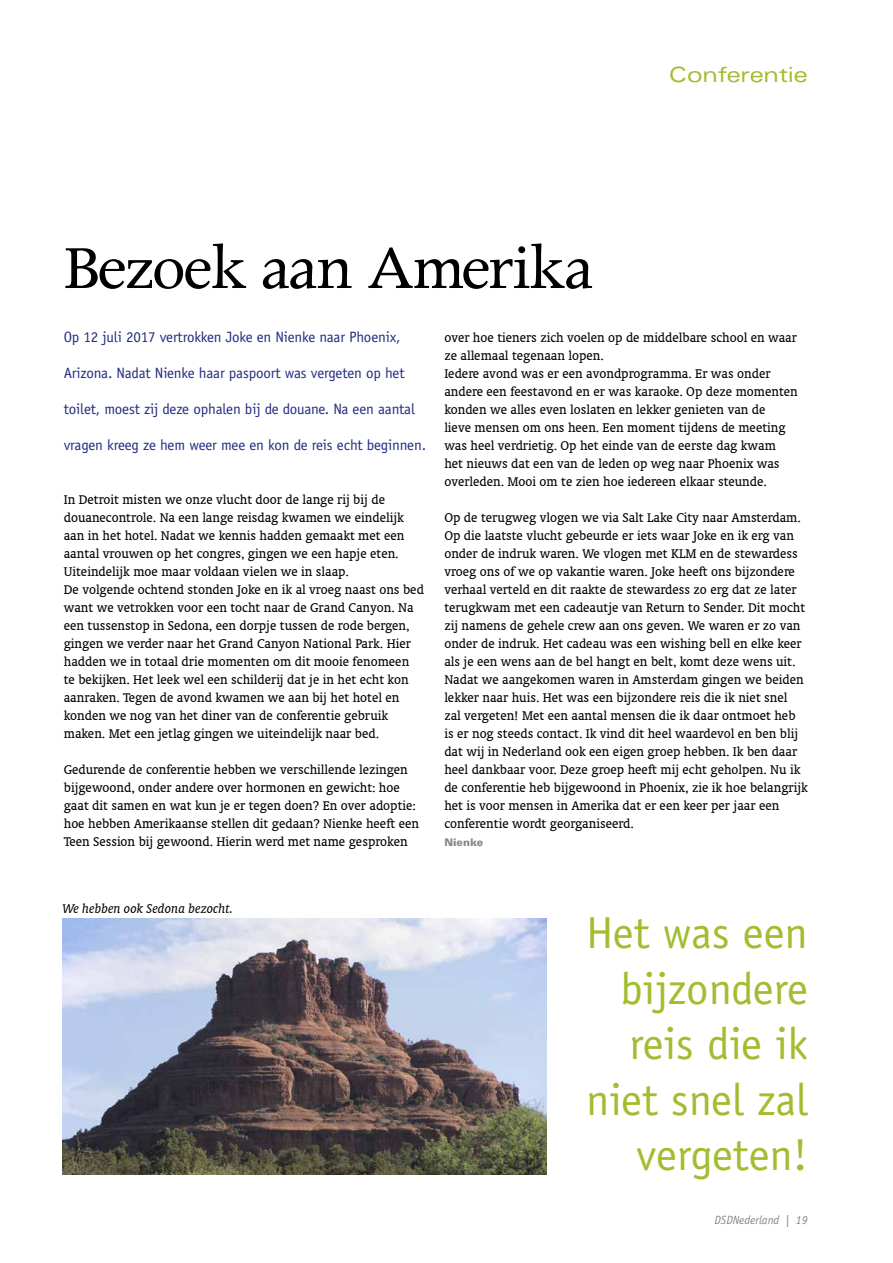
<style>
.page{position:relative;width:893px;height:1263px;background:#fff}
.page>*{position:absolute;margin:0;border:0;box-sizing:border-box;transform-origin:0 0}
.t1{font:69px "Apollo MT Std";letter-spacing:-.03em;color:#000}
.t2{font:45px/55.5px "Officina Sans LT";color:#a2bd30;text-align:right}
.t3{font:expanded 21px "Univers LT Std";letter-spacing:-.01em;color:#a2bd30}
.t4{font:15px "Officina Sans LT";letter-spacing:-.01em;color:#222d80}
.t5{font:14.25px/18px "Oranda BT";color:#000}
.t6{font:italic 14.25px "Oranda BT";color:#000}
.t7{font:italic 12px "Officina Sans LT";color:#868788}
.t8{font:900 10.5px "Univers LT";color:#868788}
</style>
<div class="page">
<img style="left:62px;top:918px;width:485px;height:256px">
<h1 class="t1" style="left:62px;top:230px;width:533px">Bezoek aan Amerika</h1>
<h3 class="t3" style="left:669px;top:62px;width:141px">Conferentie</h3>
<p class="t4" style="left:64px;top:328px;width:338px">Op 12 juli 2017 vertrokken Joke en Nienke naar Phoenix,</p>
<p class="t4" style="left:64px;top:364px;width:342px">Arizona. Nadat Nienke haar paspoort was vergeten op het</p>
<p class="t4" style="left:64px;top:400px;width:353px">toilet, moest zij deze ophalen bij de douane. Na een aantal</p>
<p class="t4" style="left:64px;top:436px;width:364px">vragen kreeg ze hem weer mee en kon de reis echt beginnen.</p>
<p class="t5" style="left:64px;top:490px;width:362px">In Detroit misten we onze vlucht door de lange rij bij de douanecontrole. Na een lange reisdag kwamen we eindelijk aan in het hotel. Nadat we kennis hadden gemaakt met een aantal vrouwen op het congres, gingen we een hapje eten.<br>Uiteindelijk moe maar voldaan vielen we in slaap.<br>De volgende ochtend stonden Joke en ik al vroeg naast ons bed want we vetrokken voor een tocht naar de Grand Canyon. Na een tussenstop in Sedona, een dorpje tussen de rode bergen, gingen we verder naar het Grand Canyon National Park. Hier hadden we in totaal drie momenten om dit mooie fenomeen te bekijken. Het leek wel een schilderij dat je in het echt kon aanraken. Tegen de avond kwamen we aan bij het hotel en konden we nog van het diner van de conferentie gebruik maken. Met een jetlag gingen we uiteindelijk naar bed.</p>
<p class="t5" style="left:64px;top:760px;width:357px">Gedurende de conferentie hebben we verschillende lezingen bijgewoond, onder andere over hormonen en gewicht: hoe gaat dit samen en wat kun je er tegen doen? En over adoptie: hoe hebben Amerikaanse stellen dit gedaan? Nienke heeft een Teen Session bij gewoond. Hierin werd met name gesproken</p>
<p class="t5" style="left:444px;top:328px;width:355px">over hoe tieners zich voelen op de middelbare school en waar ze allemaal tegenaan lopen.<br>Iedere avond was er een avondprogramma. Er was onder andere een feestavond en er was karaoke. Op deze momenten konden we alles even loslaten en lekker genieten van de<br>lieve mensen om ons heen. Een moment tijdens de meeting was heel verdrietig. Op het einde van de eerste dag kwam het nieuws dat een van de leden op weg naar Phoenix was overleden. Mooi om te zien hoe iedereen elkaar steunde.</p>
<p class="t5" style="left:444px;top:508px;width:365px">Op de terugweg vlogen we via Salt Lake City naar Amsterdam.<br>Op die laatste vlucht gebeurde er iets waar Joke en ik erg van onder de indruk waren. We vlogen met KLM en de stewardess vroeg ons of we op vakantie waren. Joke heeft ons bijzondere verhaal verteld en dit raakte de stewardess zo erg dat ze later terugkwam met een cadeautje van Return to Sender. Dit mocht zij namens de gehele crew aan ons geven. We waren er zo van onder de indruk. Het cadeau was een wishing bell en elke keer als je een wens aan de bel hangt en belt, komt deze wens uit.<br>Nadat we aangekomen waren in Amsterdam gingen we beiden lekker naar huis. Het was een bijzondere reis die ik niet snel<br>zal vergeten! Met een aantal mensen die ik daar ontmoet heb is er nog steeds contact. Ik vind dit heel waardevol en ben blij dat wij in Nederland ook een eigen groep hebben. Ik ben daar heel dankbaar voor. Deze groep heeft mij echt geholpen. Nu ik de conferentie heb bijgewoond in Phoenix, zie ik hoe belangrijk het is voor mensen in Amerika dat er een keer per jaar een conferentie wordt georganiseerd.</p>
<p class="t8" style="left:444px;top:836px;width:40px">Nienke</p>
<p class="t6" style="left:62px;top:901px;width:172px">We hebben ook Sedona bezocht.</p>
<h2 class="t2" style="left:586px;top:905px;width:223px">Het was een bijzondere reis die ik niet snel zal vergeten!</h2>
<p class="t7" style="left:714px;top:1213px;width:95px">DSDNederland | 19</p>
</div>
